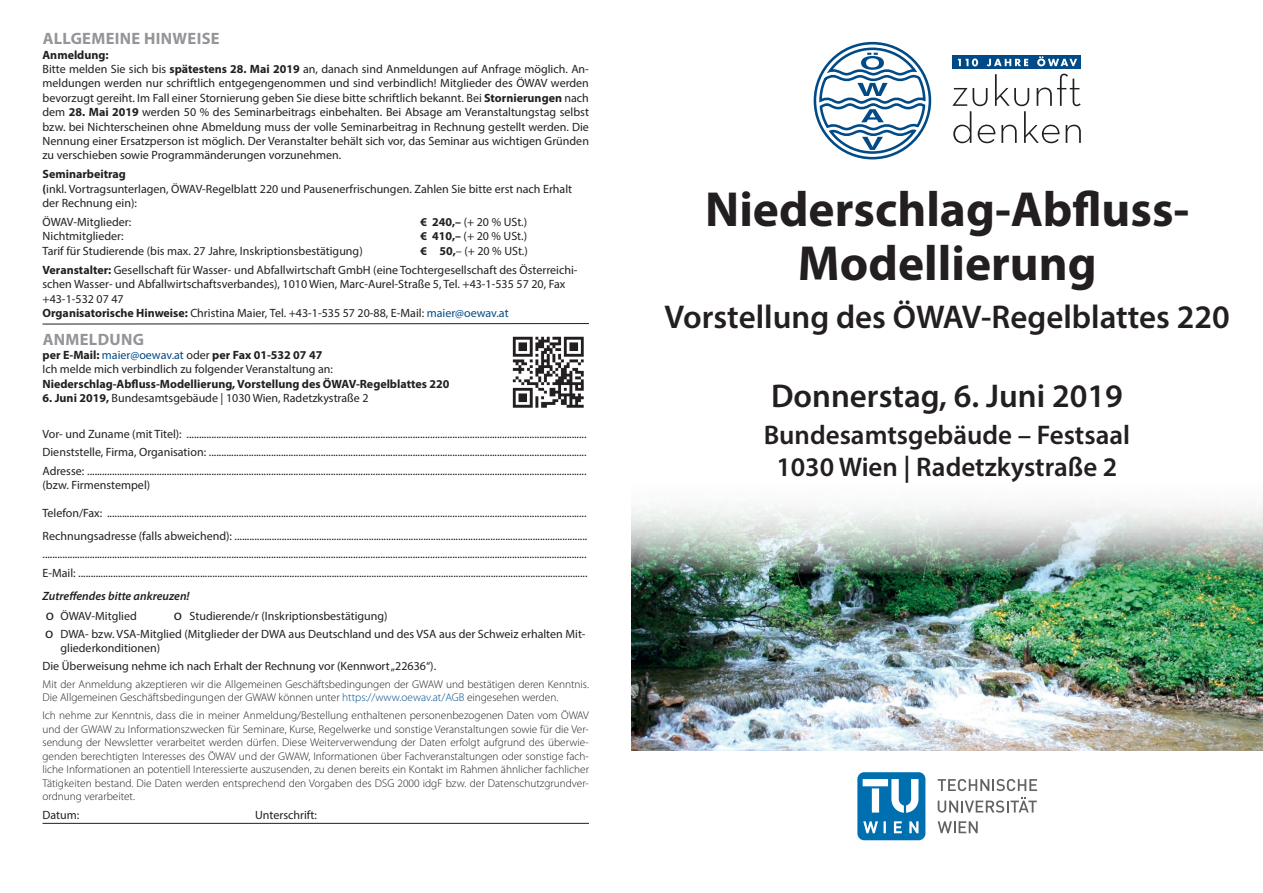
<style>
.page{position:relative;width:1263px;height:893px;background:#fff}
.page>*{position:absolute;margin:0;border:0;box-sizing:border-box;transform-origin:0 0}
.t1{font:700 49.5px/54px "Myriad Pro";color:#231f20;text-align:center}
.t2{font:600 33px "Myriad Pro";color:#231f20}
.t3{font:600 27px "Myriad Pro";color:#231f20}
.t4{font:700 16.5px "Myriad Pro";letter-spacing:.02em;color:#939598}
.t5{font:12px/14.4px "Myriad Pro";color:#231f20}
.t6{font:700 12px "Myriad Pro";color:#231f20}
.t7{font:italic 600 12px "Myriad Pro";color:#231f20}
.t8{font:300 11.25px/13.5px "Myriad Pro";color:#231f20}
.s1{font-weight:700}
.s2{color:#004b87}
.s3{font-weight:400;color:#004b87}
.s4{font-weight:400}
.s5{font-size:15px}
</style>
<div class="page">
<img style="left:631px;top:574px;width:632px;height:176px">
<img style="left:631px;top:506px;width:632px;height:68px">
<svg style="left:814px;top:42px;width:118px;height:117px"></svg>
<svg style="left:953px;top:74px;width:128px;height:69px"></svg>
<div style="left:953px;top:55px;width:128px;height:14px;background:#004b87"></div>
<svg style="left:958px;top:58px;width:20px;height:8px"></svg>
<svg style="left:987px;top:59px;width:41px;height:7px"></svg>
<svg style="left:1037px;top:56px;width:40px;height:10px"></svg>
<svg style="left:42px;top:323px;width:547px;height:2px"></svg>
<hr style="left:43px;top:823px;width:546px;height:1px;background:#231f20">
<svg style="left:938px;top:797px;width:99px;height:16px"></svg>
<svg style="left:938px;top:779px;width:99px;height:12px"></svg>
<svg style="left:938px;top:821px;width:40px;height:12px"></svg>
<svg style="left:857px;top:772px;width:68px;height:68px"></svg>
<img style="left:512px;top:336px;width:72px;height:72px">
<p class="t4" style="left:43px;top:28px;width:179px">ALLGEMEINE HINWEISE</p>
<p class="t6" style="left:43px;top:47px;width:68px">Anmeldung:</p>
<p class="t5" style="left:43px;top:62px;width:548px;text-align:justify">Bitte melden Sie sich bis <span class="s1">spätestens 28. Mai 2019</span> an, danach sind Anmeldungen auf Anfrage möglich. An&shy;meldungen werden nur schriftlich entgegengenommen und sind verbindlich! Mitglieder des ÖWAV werden bevorzugt gereiht. Im Fall einer Stornierung geben Sie diese bitte schriftlich bekannt. Bei <span class="s1">Stornierungen</span> nach dem <span class="s1">28. Mai 2019</span> werden 50 % des Seminarbeitrags einbehalten. Bei Absage am Veranstaltungstag selbst bzw. bei Nichterscheinen ohne Abmeldung muss der volle Seminarbeitrag in Rechnung gestellt werden. Die Nennung einer Ersatzperson ist möglich. Der Veranstalter behält sich vor, das Seminar aus wichtigen Gründen zu verschieben sowie Programmänderungen vorzunehmen.</p>
<p class="t6" style="left:43px;top:166px;width:85px">Seminarbeitrag</p>
<p class="t5" style="left:43px;top:181px;width:531px"><span class="s1">(</span>inkl. Vortragsunterlagen, ÖWAV-Regelblatt 220 und Pausenerfrischungen. Zahlen Sie bitte erst nach Erhalt der Rechnung ein):</p>
<p class="t5" style="left:43px;top:214px;width:90px">ÖWAV-Mitglieder:</p>
<p class="t5" style="left:421px;top:214px;width:108px"><span class="s1">€ 240,–</span> (+ 20 % USt.)</p>
<p class="t5" style="left:43px;top:229px;width:83px">Nichtmitglieder:</p>
<p class="t5" style="left:421px;top:229px;width:108px"><span class="s1">€ 410,–</span> (+ 20 % USt.)</p>
<p class="t5" style="left:43px;top:244px;width:322px">Tarif für Studierende (bis max. 27 Jahre, Inskriptionsbestätigung)</p>
<p class="t5" style="left:421px;top:244px;width:109px"><span class="s1">€ 50,</span>– (+ 20 % USt.)</p>
<p class="t5" style="left:43px;top:263px;width:537px"><span class="s1">Veranstalter:</span> Gesellschaft für Wasser- und Abfallwirtschaft GmbH (eine Tochtergesellschaft des Österreichi&shy;schen Wasser- und Abfallwirtschaftsverbandes), 1010 Wien, Marc-Aurel-Straße 5, Tel. +43-1-535 57 20, Fax +43-1-532 07 47</p>
<p class="t5" style="left:43px;top:306px;width:468px"><span class="s1">Organisatorische Hinweise:</span> Christina Maier, Tel. +43-1-535 57 20-88, E-Mail: <span class="s2">maier@oewav.at</span></p>
<p class="t4" style="left:43px;top:328px;width:103px">ANMELDUNG</p>
<p class="t6" style="left:43px;top:347px;width:281px">per E-Mail: <span class="s3">maier@oewav.at</span> <span class="s4">oder</span> per Fax 01-532 07 47</p>
<p class="t5" style="left:43px;top:362px;width:292px">Ich melde mich verbindlich zu folgender Veranstaltung an:</p>
<p class="t6" style="left:43px;top:376px;width:408px">Niederschlag-Abfluss-Modellierung, Vorstellung des ÖWAV-Regelblattes 220</p>
<p class="t5" style="left:43px;top:391px;width:328px"><span class="s1">6. Juni 2019,</span> Bundesamtsgebäude | 1030 Wien, Radetzkystraße 2</p>
<p class="t5" style="left:43px;top:426px;width:545px">Vor- und Zuname (mit Titel): .................................................................................................................................................................</p>
<p class="t5" style="left:43px;top:445px;width:545px">Dienststelle, Firma, Organisation: ........................................................................................................................................................</p>
<p class="t5" style="left:43px;top:464px;width:545px">Adresse: .........................................................................................................................................................................................................</p>
<p class="t5" style="left:43px;top:478px;width:109px">(bzw. Firmenstempel)</p>
<p class="t5" style="left:43px;top:505px;width:545px">Telefon/Fax: .................................................................................................................................................................................................</p>
<p class="t5" style="left:43px;top:528px;width:546px">Rechnungsadresse (falls abweichend): ..............................................................................................................................................</p>
<p class="t5" style="left:43px;top:547px;width:545px">...........................................................................................................................................................................................................................</p>
<p class="t5" style="left:43px;top:565px;width:546px">E-Mail: .............................................................................................................................................................................................................</p>
<p class="t7" style="left:43px;top:588px;width:149px">Zutreffendes bitte ankreuzen!</p>
<p class="t5" style="left:46px;top:608px;width:93px"><span class="s5">o</span> ÖWAV-Mitglied</p>
<p class="t5" style="left:174px;top:608px;width:215px"><span class="s5">o</span> Studierende/r (Inskriptionsbestätigung)</p>
<p class="t5" style="left:61px;top:626px;width:527px;text-indent:-15px"><span class="s5">o</span> DWA- bzw. VSA-Mitglied (Mitglieder der DWA aus Deutschland und des VSA aus der Schweiz erhalten Mit&shy;gliederkonditionen)</p>
<p class="t5" style="left:43px;top:659px;width:395px">Die Überweisung nehme ich nach Erhalt der Rechnung vor (Kennwort „22636“).</p>
<p class="t8" style="left:43px;top:677px;width:548px">Mit der Anmeldung akzeptieren wir die Allgemeinen Geschäftsbedingungen der GWAW und bestätigen deren Kenntnis.<br>Die Allgemeinen Geschäftsbedingungen der GWAW können unter <span class="s2">https://www.oewav.at/AGB</span> eingesehen werden.</p>
<p class="t8" style="left:43px;top:708px;width:548px;text-align:justify">Ich nehme zur Kenntnis, dass die in meiner Anmeldung/Bestellung enthaltenen personenbezogenen Daten vom ÖWAV und der GWAW zu Informationszwecken für Seminare, Kurse, Regelwerke und sonstige Veranstaltungen sowie für die Ver&shy;sendung der Newsletter verarbeitet werden dürfen. Diese Weiterverwendung der Daten erfolgt aufgrund des überwie&shy;genden berechtigten Interesses des ÖWAV und der GWAW, Informationen über Fachveranstaltungen oder sonstige fach&shy;liche Informationen an potentiell Interessierte auszusenden, zu denen bereits ein Kontakt im Rahmen ähnlicher fachlicher Tätigkeiten bestand. Die Daten werden entsprechend den Vorgaben des DSG 2000 idgF bzw. der Datenschutzgrundver&shy;ordnung verarbeitet.</p>
<p class="t5" style="left:43px;top:807px;width:38px">Datum:</p>
<p class="t5" style="left:255px;top:807px;width:63px">Unterschrift:</p>
<p class="t1" style="left:705px;top:181px;width:486px">Niederschlag-Abfluss-<br>Modellierung</p>
<p class="t2" style="left:665px;top:296px;width:567px">Vorstellung des ÖWAV-Regelblattes 220</p>
<p class="t2" style="left:771px;top:375px;width:353px">Donnerstag, 6. Juni 2019</p>
<p class="t3" style="left:764px;top:417px;width:368px">Bundesamtsgebäude – Festsaal</p>
<p class="t3" style="left:776px;top:450px;width:343px">1030 Wien | Radetzkystraße 2</p>
</div>
